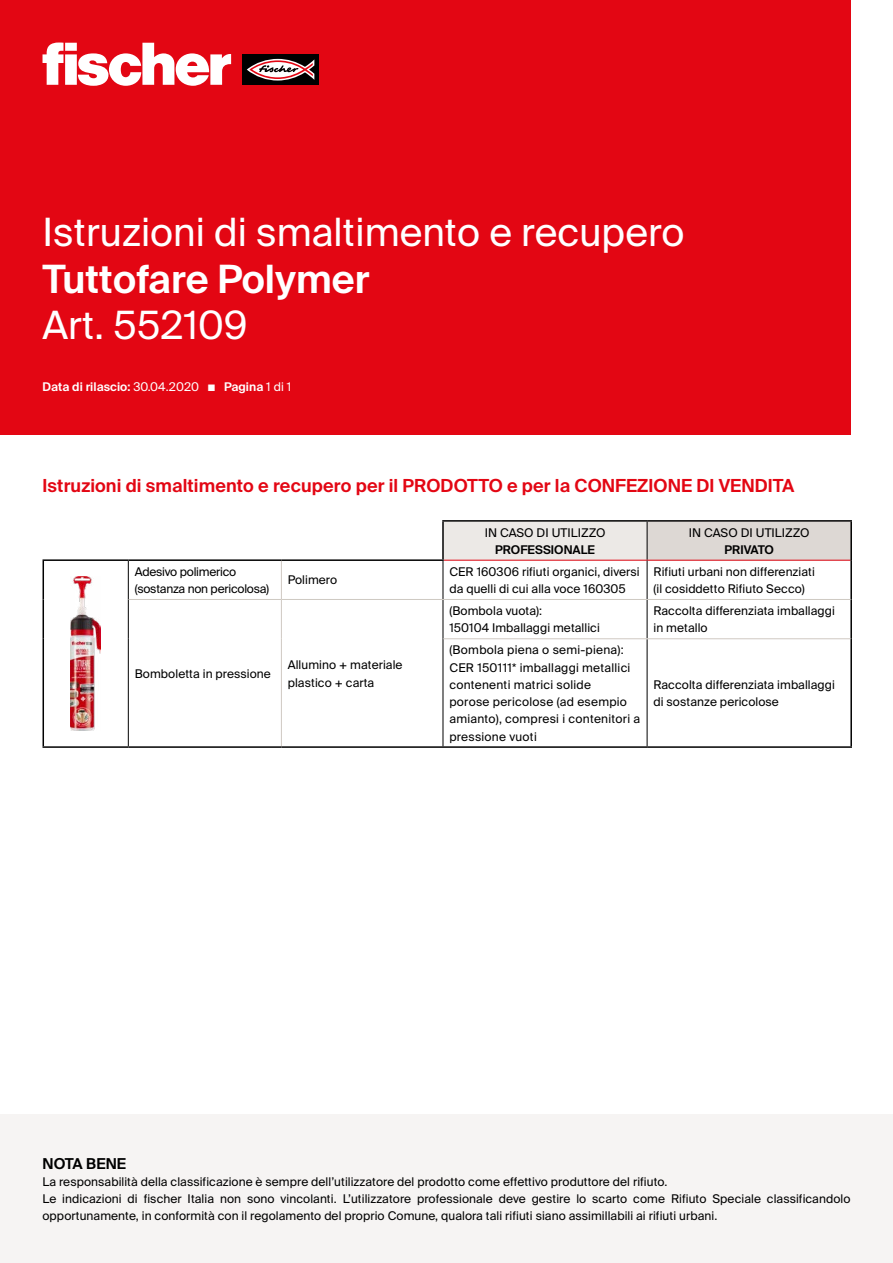
<style>
.page{position:relative;width:893px;height:1263px;background:#fff}
.page>*{position:absolute;margin:0;border:0;box-sizing:border-box;transform-origin:0 0}
.t1{font:39px "fischerstrong";color:#fff}
.t2{font:600 39px "fischerstrong";color:#fff}
.t3{font:600 18px "fischerstrong";letter-spacing:.005em;color:#e30613}
.t4{font:600 15px "fischerstrong";letter-spacing:.005em;color:#000}
.t5{font:12px/17.2px "fischerstrong";letter-spacing:.005em;color:#000}
.t6{font:12px/17.2px "fischerstrong";letter-spacing:-.02em;color:#000}
.t7{font:600 12px "fischerstrong";letter-spacing:.005em;color:#fff}
.t8{font:600 12px "fischerstrong";letter-spacing:.005em;color:#000}
.t9{font:600 12px "fischerstrong";letter-spacing:-.015em;color:#000}
.s1{font-weight:400}
</style>
<div class="page">
<div style="left:0;top:0;width:850px;height:434px;background:#e30613"></div>
<div style="left:243px;top:54px;width:76px;height:31px;background:#000"></div>
<svg style="left:247px;top:59px;width:67px;height:22px"></svg>
<svg style="left:43px;top:43px;width:188px;height:43px"></svg>
<div style="left:0;top:1114px;width:893px;height:149px;background:#f6f4f3"></div>
<div style="left:443px;top:521px;width:204px;height:39px;background:#ece9e6"></div>
<div style="left:647px;top:521px;width:204px;height:39px;background:#ddd8d4"></div>
<hr style="left:647px;top:522px;width:1px;height:38px;background:#000">
<hr style="left:128px;top:561px;width:1px;height:38px;background:#000">
<hr style="left:128px;top:599px;width:1px;height:40px;background:#000">
<hr style="left:128px;top:639px;width:1px;height:107px;background:#000">
<hr style="left:281px;top:561px;width:1px;height:38px;background:#cfc9c2">
<hr style="left:281px;top:600px;width:1px;height:39px;background:#cfc9c2">
<hr style="left:281px;top:639px;width:1px;height:107px;background:#cfc9c2">
<hr style="left:444px;top:560px;width:203px;height:1px;background:#e30613">
<hr style="left:647px;top:560px;width:203px;height:1px;background:#e30613">
<hr style="left:443px;top:561px;width:1px;height:38px;background:#000">
<hr style="left:647px;top:560px;width:1px;height:39px;background:#000">
<hr style="left:443px;top:600px;width:1px;height:39px;background:#000">
<hr style="left:647px;top:600px;width:1px;height:38px;background:#000">
<hr style="left:443px;top:639px;width:1px;height:107px;background:#000">
<hr style="left:647px;top:639px;width:1px;height:107px;background:#000">
<hr style="left:442px;top:520px;width:205px;height:2px;background:#000">
<hr style="left:647px;top:520px;width:205px;height:2px;background:#000">
<hr style="left:850px;top:522px;width:2px;height:38px;background:#000">
<hr style="left:43px;top:561px;width:1px;height:38px;background:#000">
<hr style="left:850px;top:560px;width:2px;height:39px;background:#000">
<hr style="left:43px;top:599px;width:1px;height:40px;background:#000">
<hr style="left:850px;top:599px;width:2px;height:40px;background:#000">
<hr style="left:43px;top:639px;width:1px;height:107px;background:#000">
<hr style="left:850px;top:639px;width:2px;height:107px;background:#000">
<hr style="left:43px;top:746px;width:85px;height:2px;background:#000">
<hr style="left:128px;top:746px;width:153px;height:2px;background:#000">
<hr style="left:281px;top:746px;width:162px;height:2px;background:#000">
<hr style="left:443px;top:746px;width:204px;height:2px;background:#000">
<hr style="left:647px;top:746px;width:205px;height:2px;background:#000">
<hr style="left:442px;top:522px;width:2px;height:37px;background:#000">
<hr style="left:43px;top:559px;width:85px;height:2px;background:#000">
<hr style="left:128px;top:559px;width:153px;height:2px;background:#000">
<hr style="left:281px;top:559px;width:163px;height:2px;background:#000">
<hr style="left:129px;top:599px;width:152px;height:1px;background:#cfc9c2">
<hr style="left:281px;top:599px;width:162px;height:1px;background:#cfc9c2">
<hr style="left:443px;top:599px;width:204px;height:1px;background:#cfc9c2">
<hr style="left:647px;top:599px;width:203px;height:1px;background:#cfc9c2">
<hr style="left:443px;top:638px;width:204px;height:1px;background:#cfc9c2">
<hr style="left:647px;top:638px;width:203px;height:1px;background:#cfc9c2">
<img style="left:71px;top:576px;width:30px;height:155px">
<h1 class="t1" style="left:43px;top:209px;width:643px">Istruzioni di smaltimento e recupero</h1>
<h1 class="t2" style="left:43px;top:256px;width:328px">Tuttofare Polymer</h1>
<h1 class="t1" style="left:43px;top:303px;width:207px">Art. 552109</h1>
<p class="t7" style="left:43px;top:380px;width:250px">Data di rilascio: <span class="s1">30.04.2020 ■</span> Pagina <span class="s1">1 di 1</span></p>
<h2 class="t3" style="left:43px;top:475px;width:753px">Istruzioni di smaltimento e recupero per il PRODOTTO e per la CONFEZIONE DI VENDITA</h2>
<p class="t5" style="left:485px;top:524px;width:122px">IN CASO DI UTILIZZO</p>
<p class="t8" style="left:495px;top:543px;width:101px">PROFESSIONALE</p>
<p class="t5" style="left:689px;top:524px;width:122px">IN CASO DI UTILIZZO</p>
<p class="t9" style="left:724px;top:543px;width:51px">PRIVATO</p>
<p class="t6" style="left:135px;top:563px;width:136px">Adesivo polimerico (sostanza non pericolosa)</p>
<p class="t5" style="left:288px;top:572px;width:51px">Polimero</p>
<p class="t5" style="left:449px;top:563px;width:192px">CER 160306 rifiuti organici, diversi da quelli di cui alla voce 160305</p>
<p class="t5" style="left:653px;top:563px;width:163px">Rifiuti urbani non differenziati (il cosiddetto Rifiuto Secco)</p>
<p class="t5" style="left:135px;top:665px;width:138px">Bomboletta in pressione</p>
<p class="t5" style="left:288px;top:656px;width:116px">Allumino + materiale plastico + carta</p>
<p class="t5" style="left:449px;top:602px;width:152px">(Bombola vuota):<br>150104 Imballaggi metallici</p>
<p class="t5" style="left:653px;top:602px;width:183px">Raccolta differenziata imballaggi in metallo</p>
<p class="t5" style="left:449px;top:642px;width:192px">(Bombola piena o semi-piena):<br>CER 150111* imballaggi metallici contenenti matrici solide<br>porose pericolose (ad esempio amianto), compresi i contenitori a pressione vuoti</p>
<p class="t5" style="left:653px;top:676px;width:183px">Raccolta differenziata imballaggi di sostanze pericolose</p>
<p class="t4" style="left:43px;top:1155px;width:85px">NOTA BENE</p>
<p class="t5" style="left:43px;top:1173px;width:809px">La responsabilità della classificazione è sempre dell’utilizzatore del prodotto come effettivo produttore del rifiuto.<br>Le indicazioni di fischer Italia non sono vincolanti. L’utilizzatore professionale deve gestire lo scarto come Rifiuto Speciale classificandolo opportunamente, in conformità con il regolamento del proprio Comune, qualora tali rifiuti siano assimillabili ai rifiuti urbani.</p>
</div>
